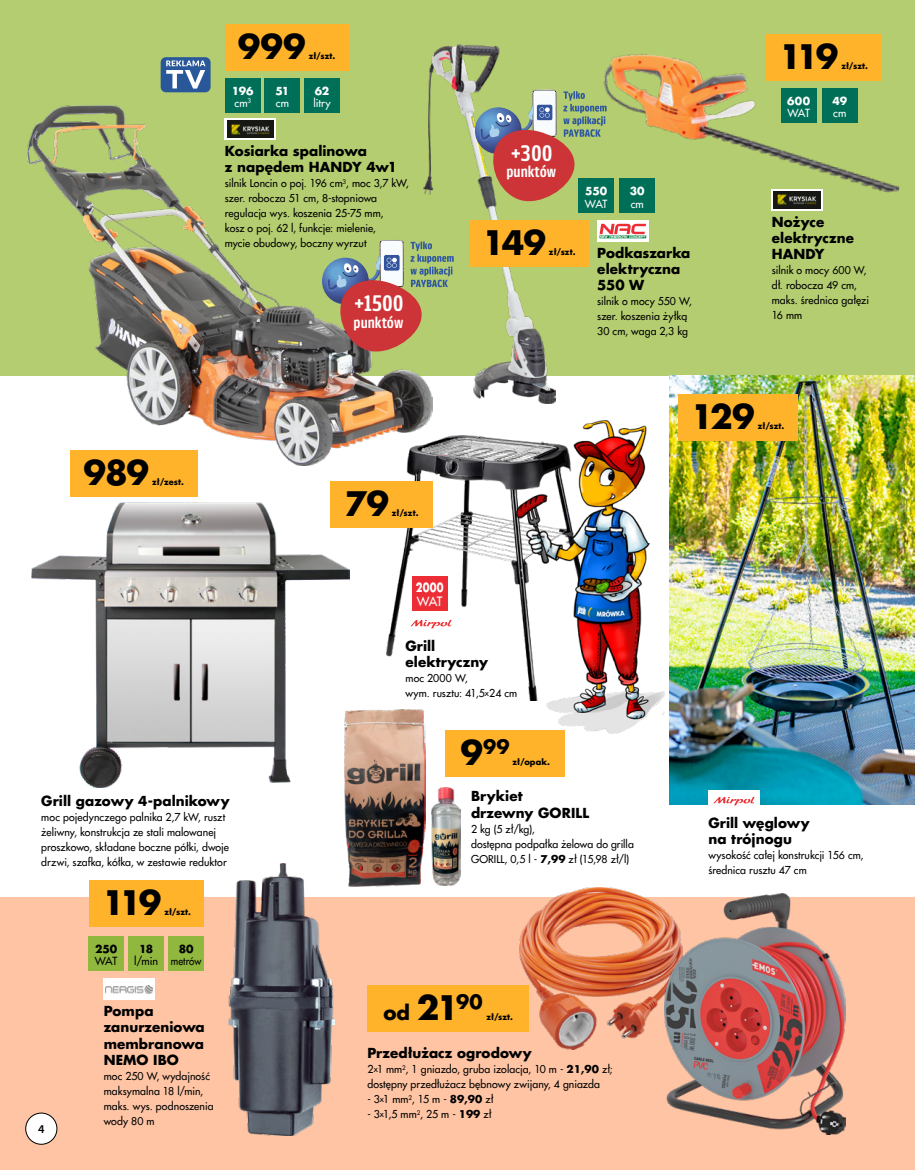
<style>
.page{position:relative;width:915px;height:1170px;background:#fff}
.page>*{position:absolute;margin:0;border:0;box-sizing:border-box;transform-origin:0 0}
.t1{font:700 33px "Futura Pl";letter-spacing:-.035em;color:#000}
.t2{font:22.35px "PAYBACK";color:#fff}
.t3{font:700 19.8px "Futura Pl";color:#000}
.t4{font:700 19.2px "Futura Pl";color:#000}
.t5{font:15.6px "PAYBACK";color:#fff}
.t6{font:700 13.5px/16.2px "Futura Pl";letter-spacing:.005em;color:#000}
.t7{font:700 12.3px "Futura Pl";color:#fff;scale:.8 1}
.t8{font:12.3px "Futura Pl";color:#fff}
.t9{font:600 12px "Myriad Pro";color:#000}
.t10{font:700 10.8px/12.1px "Futura Pl";letter-spacing:-.005em;color:#fff}
.t11{font:10.8px "Futura Pl";letter-spacing:-.005em;color:#fff}
.t12{font:10.8px "Futura Pl";color:#000}
.t13{font:700 10.8px "Futura Pl";color:#000}
.t14{font:10.8px "Futura Pl";color:#000;scale:.9 1}
.t15{font:10.5px/15px "Futura Pl";letter-spacing:.005em;color:#000}
.t16{font:700 8.25px "Futura Pl";letter-spacing:.01em;color:#000}
.s1{font-weight:400}
.s2{font-size:8.4px}
.s3{font-size:33px}
.s4{font-weight:700}
</style>
<div class="page">
<div style="left:0;top:0;width:914px;height:375px;background:#b4cd70"></div>
<div style="left:0;top:897px;width:914px;height:272px;background:#fec4a4"></div>
<img style="left:519px;top:887px;width:145px;height:161px">
<img style="left:27px;top:105px;width:405px;height:360px">
<img style="left:423px;top:45px;width:132px;height:358px">
<img style="left:603px;top:49px;width:297px;height:145px">
<img style="left:664px;top:893px;width:181px;height:241px">
<img style="left:228px;top:863px;width:106px;height:272px">
<img style="left:32px;top:502px;width:317px;height:285px">
<img style="left:386px;top:435px;width:92px;height:222px">
<img style="left:669px;top:375px;width:245px;height:429px">
<img style="left:344px;top:709px;width:81px;height:177px">
<img style="left:431px;top:787px;width:29px;height:98px">
<svg style="left:225px;top:119px;width:51px;height:21px"></svg>
<img style="left:227px;top:121px;width:47px;height:17px">
<svg style="left:597px;top:220px;width:51px;height:22px"></svg>
<svg style="left:599px;top:224px;width:47px;height:14px"></svg>
<svg style="left:771px;top:189px;width:51px;height:21px"></svg>
<img style="left:773px;top:191px;width:47px;height:17px">
<div style="left:104px;top:978px;width:51px;height:21px;background:#fff"></div>
<img style="left:106px;top:985px;width:47px;height:8px">
<div style="left:405px;top:613px;width:51px;height:21px;background:#fff"></div>
<svg style="left:410px;top:620px;width:41px;height:8px"></svg>
<div style="left:708px;top:790px;width:51px;height:21px;background:#fff"></div>
<svg style="left:713px;top:797px;width:41px;height:8px"></svg>
<div style="left:225px;top:78px;width:35px;height:34px;background:#006f57"></div>
<div style="left:264px;top:78px;width:36px;height:34px;background:#006f57"></div>
<div style="left:578px;top:179px;width:35px;height:34px;background:#006f57"></div>
<div style="left:780px;top:88px;width:36px;height:34px;background:#006f57"></div>
<div style="left:821px;top:88px;width:36px;height:34px;background:#006f57"></div>
<div style="left:619px;top:179px;width:36px;height:34px;background:#006f57"></div>
<div style="left:304px;top:78px;width:36px;height:34px;background:#006f57"></div>
<div style="left:128px;top:935px;width:36px;height:35px;background:#90b83f"></div>
<div style="left:168px;top:935px;width:36px;height:35px;background:#90b83f"></div>
<div style="left:88px;top:935px;width:36px;height:35px;background:#90b83f"></div>
<div style="left:412px;top:576px;width:35px;height:34px;background:#ec2d35"></div>
<div style="left:225px;top:24px;width:123px;height:46px;background:#ffb32a"></div>
<div style="left:765px;top:34px;width:115px;height:47px;background:#ffb32a"></div>
<div style="left:469px;top:220px;width:119px;height:46px;background:#ffb32a"></div>
<div style="left:70px;top:450px;width:127px;height:46px;background:#ffb32a"></div>
<div style="left:330px;top:481px;width:102px;height:47px;background:#ffb32a"></div>
<div style="left:677px;top:394px;width:120px;height:47px;background:#ffb32a"></div>
<div style="left:89px;top:880px;width:115px;height:47px;background:#ffb32a"></div>
<div style="left:367px;top:985px;width:162px;height:47px;background:#ffb32a"></div>
<div style="left:445px;top:730px;width:119px;height:46px;background:#ffb32a"></div>
<div style="left:26px;top:1112px;width:31px;height:32px;background:#fff;border-radius:50%"></div>
<div style="left:26px;top:1112px;width:31px;height:32px;border:1px solid #000;border-radius:50%"></div>
<div style="left:161px;top:57px;width:49px;height:35px;background:#29589a;border-radius:5px"></div>
<svg style="left:166px;top:60px;width:39px;height:29px"></svg>
<img style="left:478px;top:415px;width:195px;height:339px">
<svg style="left:322px;top:258px;width:46px;height:46px"></svg>
<svg style="left:327px;top:240px;width:126px;height:111px"></svg>
<svg style="left:474px;top:107px;width:47px;height:47px"></svg>
<svg style="left:479px;top:90px;width:127px;height:111px"></svg>
<h1 class="t1" style="left:238px;top:24px;width:69px">999</h1>
<p class="t16" style="left:308px;top:50px;width:28px">zł/szt.</p>
<h1 class="t1" style="left:778px;top:35px;width:61px">119</h1>
<p class="t16" style="left:841px;top:60px;width:28px">zł/szt.</p>
<h1 class="t1" style="left:83px;top:450px;width:67px">989</h1>
<p class="t16" style="left:152px;top:476px;width:33px">zł/zest.</p>
<p class="t10" style="left:232px;top:85px;width:23px">196 <span class="s1">cm</span><sup>3</sup></p>
<p class="t10" style="left:275px;top:85px;width:15px">51</p>
<p class="t11" style="left:276px;top:96px;width:15px">cm</p>
<p class="t10" style="left:314px;top:85px;width:16px">62</p>
<p class="t11" style="left:313px;top:96px;width:19px">litry</p>
<p class="t6" style="left:225px;top:143px;width:174px">Kosiarka spalinowa<br>z napędem HANDY 4w1</p>
<p class="t15" style="left:225px;top:176px;width:185px">silnik Loncin o poj. 196 cm<sup>3</sup>, moc 3,7 kW, szer. robocza 51 cm, 8-stopniowa regulacja wys. koszenia 25-75 mm,<br>kosz o poj. 62 l, funkcje: mielenie,<br>mycie obudowy, boczny wyrzut</p>
<h2 class="t2" style="left:354px;top:291px;width:51px">+1500</h2>
<h3 class="t5" style="left:353px;top:313px;width:51px">punktów</h3>
<h1 class="t1" style="left:344px;top:482px;width:46px">79</h1>
<p class="t16" style="left:392px;top:507px;width:28px">zł/szt.</p>
<h2 class="t2" style="left:510px;top:140px;width:43px">+300</h2>
<h3 class="t5" style="left:506px;top:163px;width:51px">punktów</h3>
<h1 class="t1" style="left:482px;top:220px;width:65px">149</h1>
<p class="t16" style="left:549px;top:246px;width:28px">zł/szt.</p>
<p class="t10" style="left:585px;top:185px;width:24px">550</p>
<p class="t11" style="left:584px;top:197px;width:24px">WAT</p>
<p class="t10" style="left:629px;top:185px;width:16px">30</p>
<p class="t11" style="left:630px;top:197px;width:15px">cm</p>
<p class="t6" style="left:597px;top:244px;width:95px">Podkaszarka elektryczna<br>550 W</p>
<p class="t15" style="left:597px;top:294px;width:96px">silnik o mocy 550 W, szer. koszenia żyłką<br>30 cm, waga 2,3 kg</p>
<p class="t10" style="left:787px;top:95px;width:24px">600</p>
<p class="t11" style="left:787px;top:106px;width:24px">WAT</p>
<p class="t10" style="left:832px;top:95px;width:16px">49</p>
<p class="t11" style="left:832px;top:106px;width:15px">cm</p>
<p class="t6" style="left:771px;top:213px;width:84px">Nożyce elektryczne<br>HANDY</p>
<p class="t15" style="left:771px;top:263px;width:99px">silnik o mocy 600 W, dł. robocza 49 cm, maks. średnica gałęzi<br>16 mm</p>
<h1 class="t1" style="left:690px;top:395px;width:65px">129</h1>
<p class="t16" style="left:757px;top:421px;width:28px">zł/szt.</p>
<p class="t7" style="left:415px;top:579px;width:36px">2000</p>
<p class="t8" style="left:417px;top:594px;width:27px">WAT</p>
<p class="t6" style="left:405px;top:637px;width:84px">Grill elektryczny</p>
<p class="t15" style="left:405px;top:670px;width:113px">moc 2000 W,<br>wym. rusztu: 41,5<span class="s2">x</span>24 cm</p>
<h3 class="t4" style="left:460px;top:734px;width:51px"><span class="s3">9</span>99</h3>
<p class="t16" style="left:512px;top:756px;width:39px">zł/opak.</p>
<p class="t6" style="left:41px;top:792px;width:190px">Grill gazowy 4-palnikowy</p>
<p class="t15" style="left:41px;top:809px;width:189px">moc pojedynczego palnika 2,7 kW, ruszt żeliwny, konstrukcja ze stali malowanej proszkowo, składane boczne półki, dwoje drzwi, szafka, kółka, w zestawie reduktor</p>
<h1 class="t1" style="left:102px;top:881px;width:61px">119</h1>
<p class="t16" style="left:164px;top:906px;width:28px">zł/szt.</p>
<p class="t9" style="left:38px;top:1121px;width:8px">4</p>
<p class="t13" style="left:95px;top:941px;width:24px">250</p>
<p class="t12" style="left:95px;top:953px;width:24px">WAT</p>
<p class="t13" style="left:139px;top:941px;width:16px">18</p>
<p class="t12" style="left:134px;top:953px;width:25px">l/min</p>
<p class="t13" style="left:179px;top:941px;width:16px">80</p>
<p class="t14" style="left:171px;top:953px;width:35px">metrów</p>
<p class="t6" style="left:104px;top:1002px;width:103px">Pompa zanurzeniowa membranowa<br>NEMO IBO</p>
<p class="t15" style="left:104px;top:1068px;width:111px">moc 250 W, wydajność maksymalna 18 l/min, maks. wys. podnoszenia wody 80 m</p>
<p class="t6" style="left:471px;top:787px;width:119px">Brykiet<br>drzewny GORILL</p>
<p class="t15" style="left:471px;top:821px;width:164px">2 kg (5 zł/kg),<br>dostępna podpałka żelowa do grilla<br>GORILL, 0,5 l - <span class="s4">7,99</span> zł (15,98 zł/l)</p>
<h3 class="t3" style="left:383px;top:999px;width:101px">od <span class="s3">21</span><sup>90</sup></h3>
<p class="t16" style="left:486px;top:1011px;width:28px">zł/szt.</p>
<p class="t6" style="left:367px;top:1044px;width:166px">Przedłużacz ogrodowy</p>
<p class="t15" style="left:367px;top:1061px;width:247px">2<span class="s2">x</span>1 mm<sup>2</sup>, 1 gniazdo, gruba izolacja, 10 m - <span class="s4">21,90</span> zł; dostępny przedłużacz bębnowy zwijany, 4 gniazda</p>
<p class="t15" style="left:367px;top:1091px;width:127px">- 3<span class="s2">x</span>1 mm<sup>2</sup>, 15 m - <span class="s4">89,90</span> zł</p>
<p class="t15" style="left:367px;top:1106px;width:126px">- 3<span class="s2">x</span>1,5 mm<sup>2</sup>, 25 m - <span class="s4">199</span> zł</p>
<p class="t6" style="left:708px;top:814px;width:103px">Grill węglowy na trójnogu</p>
<p class="t15" style="left:708px;top:847px;width:157px">wysokość całej konstrukcji 156 cm, średnica rusztu 47 cm</p>
</div>
